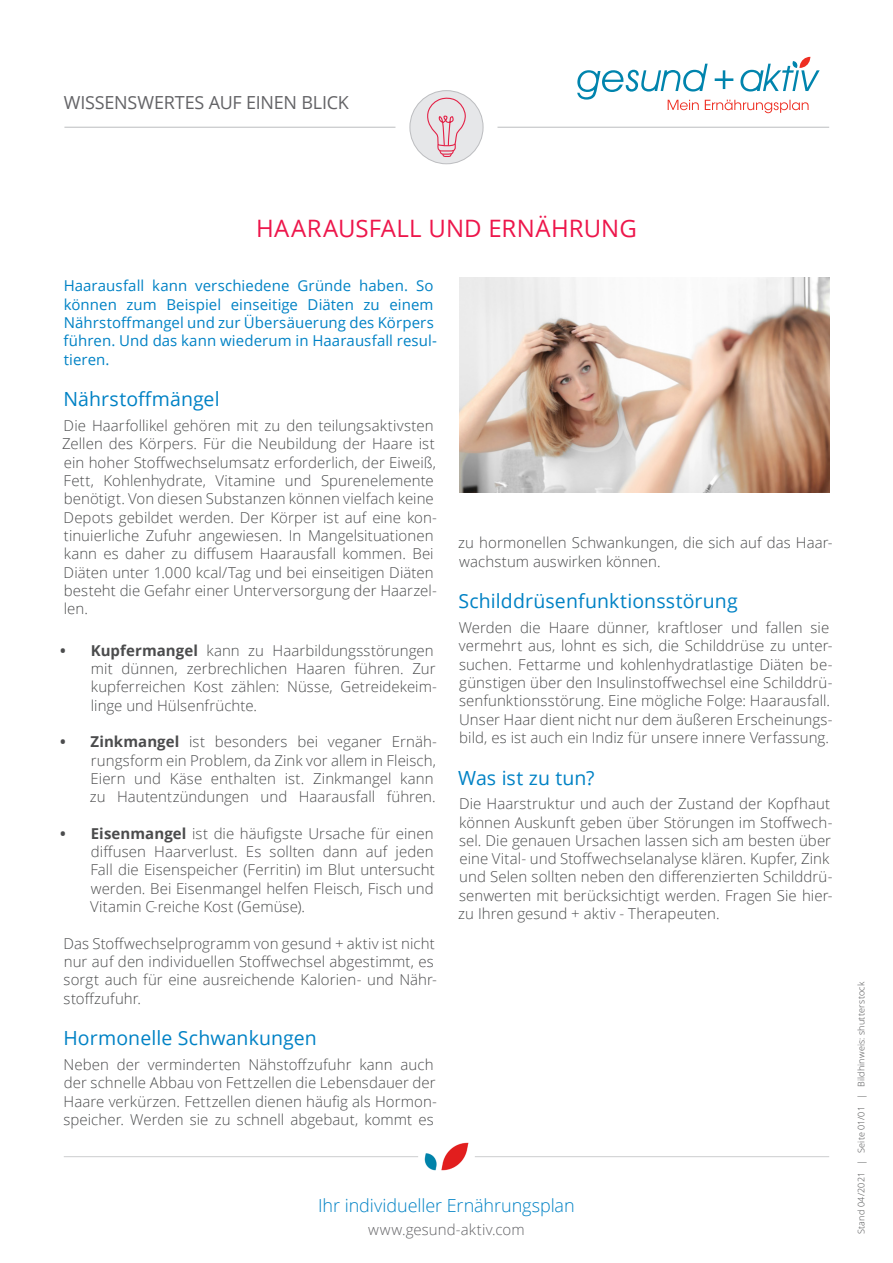
<style>
.page{position:relative;width:893px;height:1263px;background:#fff}
.page>*{position:absolute;margin:0;border:0;box-sizing:border-box;transform-origin:0 0}
.Haedline_-_16_pt_-_r{font:24px "Open Sans";letter-spacing:.005em;color:#ed164b}
.Haedline_-_13_pt_-_b{font:19.5px "Open Sans";letter-spacing:.005em;color:#0082c5}
.Footer_-_12_pt_-_bla{font:300 18px "Open Sans";letter-spacing:-.005em;color:#0082c5}
.NL___Thema_-_grau{font:18px "Open Sans";letter-spacing:-.015em;color:#636366}
.Fließtext_-_10_pt{font:300 15px/18.3px "Open Sans";letter-spacing:.005em;color:#4b4c4d}
.Fließtext_-_10_pt-2{font:15px/18.3px "Open Sans";letter-spacing:.005em;color:#0082c5}
.Footer_-_10_pt_-_gra{font:300 15px "Open Sans";letter-spacing:.01em;color:#636366}
.Datum__Seite__Bildqu{font:300 9px "Open Sans";letter-spacing:.025em;color:#4b4c4d}
.s1{font-weight:700}
</style>
<div class="page">
<hr style="left:64px;top:127px;width:765px;height:1px;background:#bcbdc0">
<div style="left:395px;top:76px;width:102px;height:102px;background:#fff;border-radius:50%"></div>
<hr style="left:64px;top:1156px;width:765px;height:1px;background:#cccdcf">
<div style="left:418px;top:1128px;width:57px;height:57px;background:#fff;border-radius:50%"></div>
<div style="left:410px;top:91px;width:73px;height:73px;background:#e6e7e9;border-radius:50%"></div>
<svg style="left:426px;top:90px;width:41px;height:68px"></svg>
<img style="left:459px;top:277px;width:370px;height:216px">
<svg style="left:577px;top:57px;width:243px;height:56px"></svg>
<img style="left:425px;top:1142px;width:44px;height:28px">
<p class="NL___Thema_-_grau" style="left:64px;top:90px;width:287px">WISSENSWERTES AUF EINEN BLICK</p>
<p class="Haedline_-_16_pt_-_r" style="left:256px;top:212px;width:382px">HAARAUSFALL UND ERNÄHRUNG</p>
<p class="Fließtext_-_10_pt-2" style="left:64px;top:276px;width:375px">Haarausfall kann verschiedene Gründe haben. So können zum Beispiel einseitige Diäten zu einem Nährstoffmangel und zur Übersäuerung des Körpers führen. Und das kann wiederum in Haarausfall resul&shy;tieren.</p>
<p class="Haedline_-_13_pt_-_b" style="left:63px;top:386px;width:158px">Nährstoffmängel</p>
<p class="Fließtext_-_10_pt" style="left:62px;top:416px;width:376px">Die Haarfollikel gehören mit zu den teilungsaktivsten Zellen des Körpers. Für die Neubildung der Haare ist ein hoher Stoffwechselumsatz erforderlich, der Eiweiß, Fett, Kohlenhydrate, Vitamine und Spurenelemente benötigt. Von diesen Substanzen können vielfach keine Depots gebildet werden. Der Körper ist auf eine kon&shy;tinuierliche Zufuhr angewiesen. In Mangelsituationen kann es daher zu diffusem Haarausfall kommen. Bei Diäten unter 1.000 kcal/Tag und bei einseitigen Diäten besteht die Gefahr einer Unterversorgung der Haarzel&shy;len.</p>
<p class="Fließtext_-_10_pt" style="left:91px;top:641px;width:348px;text-indent:-31px"><span class="s1">• Kupfermangel</span> kann zu Haarbildungsstörungen mit dünnen, zerbrechlichen Haaren führen. Zur kupferreichen Kost zählen: Nüsse, Getreidekeim&shy;linge und Hülsenfrüchte.</p>
<p class="Fließtext_-_10_pt" style="left:90px;top:732px;width:349px;text-indent:-30px"><span class="s1">• Zinkmangel</span> ist besonders bei veganer Ernäh&shy;rungsform ein Problem, da Zink vor allem in Fleisch, Eiern und Käse enthalten ist. Zinkmangel kann zu Hautentzündungen und Haarausfall führen.</p>
<p class="Fließtext_-_10_pt" style="left:90px;top:824px;width:346px;text-align:justify;text-indent:-30px"><span class="s1">• Eisenmangel</span> ist die häufigste Ursache für einen diffusen Haarverlust. Es sollten dann auf jeden Fall die Eisenspeicher (Ferritin) im Blut untersucht werden. Bei Eisenmangel helfen Fleisch, Fisch und Vitamin C-reiche Kost (Gemüse).</p>
<p class="Fließtext_-_10_pt" style="left:64px;top:934px;width:375px">Das Stoffwechselprogramm von gesund + aktiv ist nicht nur auf den individuellen Stoffwechsel abgestimmt, es sorgt auch für eine ausreichende Kalorien- und Nähr&shy;stoffzufuhr.</p>
<p class="Haedline_-_13_pt_-_b" style="left:63px;top:1025px;width:255px">Hormonelle Schwankungen</p>
<p class="Fließtext_-_10_pt" style="left:64px;top:1055px;width:375px">Neben der verminderten Nähstoffzufuhr kann auch der schnelle Abbau von Fettzellen die Lebensdauer der Haare verkürzen. Fettzellen dienen häufig als Hormon&shy;speicher. Werden sie zu schnell abgebaut, kommt es</p>
<p class="Fließtext_-_10_pt" style="left:458px;top:533px;width:376px">zu hormonellen Schwankungen, die sich auf das Haar&shy;wachstum auswirken können.</p>
<p class="Haedline_-_13_pt_-_b" style="left:458px;top:588px;width:281px">Schilddrüsenfunktionsstörung</p>
<p class="Fließtext_-_10_pt" style="left:459px;top:618px;width:375px">Werden die Haare dünner, kraftloser und fallen sie vermehrt aus, lohnt es sich, die Schilddrüse zu unter&shy;suchen. Fettarme und kohlenhydratlastige Diäten be&shy;günstigen über den Insulinstoffwechsel eine Schilddrü&shy;senfunktionsstörung. Eine mögliche Folge: Haarausfall.</p>
<p class="Fließtext_-_10_pt" style="left:459px;top:709px;width:375px">Unser Haar dient nicht nur dem äußeren Erscheinungs&shy;bild, es ist auch ein Indiz für unsere innere Verfassung.</p>
<p class="Haedline_-_13_pt_-_b" style="left:458px;top:764px;width:138px">Was ist zu tun?</p>
<p class="Fließtext_-_10_pt" style="left:458px;top:794px;width:376px">Die Haarstruktur und auch der Zustand der Kopfhaut können Auskunft geben über Störungen im Stoffwech&shy;sel. Die genauen Ursachen lassen sich am besten über eine Vital- und Stoffwechselanalyse klären. Kupfer, Zink und Selen sollten neben den differenzierten Schilddrü&shy;senwerten mit berücksichtigt werden. Fragen Sie hier&shy;zu Ihren gesund + aktiv - Therapeuten.</p>
<p class="Footer_-_12_pt_-_bla" style="left:318px;top:1193px;width:258px">Ihr individueller Ernährungsplan</p>
<p class="Footer_-_10_pt_-_gra" style="left:368px;top:1219px;width:158px">www.gesund-aktiv.com</p>
<p class="Datum__Seite__Bildqu" style="left:855px;top:1234px;width:254px;rotate:-90deg">Stand 04/2021 | Seite 01/01 | Bildhinweis: shutterstock</p>
</div>
